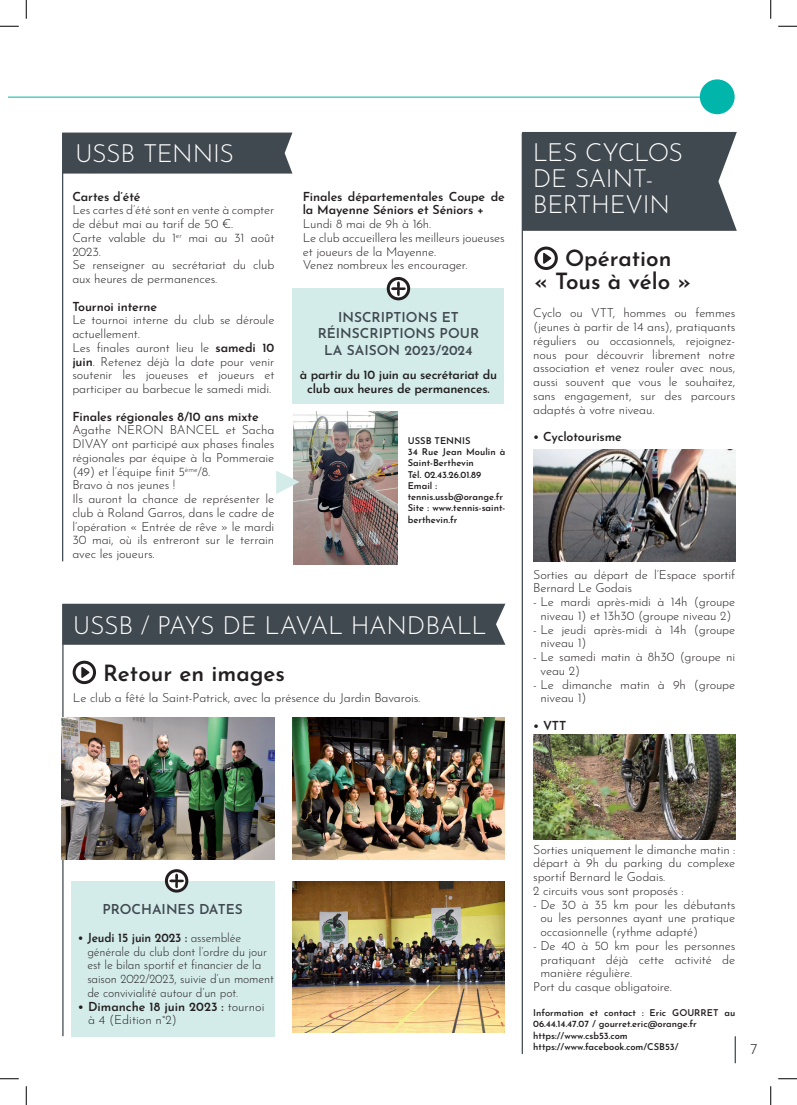
<style>
.page{position:relative;width:797px;height:1105px;background:#fff}
.page>*{position:absolute;margin:0;border:0;box-sizing:border-box;transform-origin:0 0}
.t1{font:300 25px/26.2px "Josefin Sans";letter-spacing:-.015em;color:#fff}
.t2{font:600 22.5px/22.5px "Josefin Sans";color:#231f20;text-align:center}
.t3{font:300 15px "Josefin Sans";color:#231f20}
.t4{font:600 13.75px/16.5px "Josefin Sans";color:#414950;text-align:center}
.t5{font:300 12.5px/13.8px "Josefin Sans";letter-spacing:-.01em;color:#231f20}
.t6{font:600 12.5px/13.8px "Josefin Sans";letter-spacing:-.01em;color:#231f20;text-align:center}
.t7{font:300 12.5px/13.8px "Josefin Sans";letter-spacing:-.01em;color:#231f20;scale:.95 1}
.t8{font:600 9.38px/11.2px "Josefin Sans";color:#231f20}
.s1{font-weight:600}
</style>
<div class="page">
<hr style="left:734px;top:1036px;width:2px;height:27px;background:#414950">
<hr style="left:9px;top:97px;width:706px;height:1px;background:#00b5a9">
<div style="left:64px;top:604px;width:441px;height:41px;background:#414950"></div>
<hr style="left:62px;top:604px;width:2px;height:432px;background:#414950">
<div style="left:699px;top:79px;width:35px;height:35px;background:#00b5a9;border-radius:50%"></div>
<div style="left:522px;top:132px;width:214px;height:99px;background:#414950"></div>
<hr style="left:521px;top:133px;width:2px;height:921px;background:#414950">
<div style="left:71px;top:881px;width:203px;height:155px;background:#d3ecea"></div>
<div style="left:165px;top:869px;width:23px;height:23px;border:3px solid #231f20;border-radius:50%"></div>
<svg style="left:169px;top:874px;width:15px;height:14px"></svg>
<svg style="left:74px;top:662px;width:21px;height:21px"></svg>
<div style="left:73px;top:661px;width:23px;height:23px;border:3px solid #231f20;border-radius:50%"></div>
<svg style="left:81px;top:667px;width:9px;height:11px"></svg>
<svg style="left:536px;top:248px;width:20px;height:20px"></svg>
<div style="left:534px;top:247px;width:24px;height:23px;border:3px solid #231f20;border-radius:50%"></div>
<svg style="left:543px;top:253px;width:8px;height:11px"></svg>
<img style="left:533px;top:450px;width:202px;height:111px">
<img style="left:533px;top:735px;width:202px;height:104px">
<div style="left:293px;top:289px;width:211px;height:115px;background:#d3ecea"></div>
<div style="left:387px;top:277px;width:23px;height:23px;border:3px solid #231f20;border-radius:50%"></div>
<svg style="left:391px;top:281px;width:14px;height:15px"></svg>
<div style="left:62px;top:133px;width:230px;height:41px;background:#414950"></div>
<img style="left:294px;top:412px;width:104px;height:153px">
<hr style="left:62px;top:166px;width:1px;height:395px;background:#414950">
<img style="left:62px;top:718px;width:212px;height:141px">
<img style="left:292px;top:718px;width:213px;height:141px">
<img style="left:292px;top:881px;width:213px;height:151px">
<svg style="left:276px;top:471px;width:23px;height:23px"></svg>
<svg style="left:0;top:25px;width:19px;height:2px"></svg>
<svg style="left:778px;top:25px;width:19px;height:2px"></svg>
<svg style="left:0;top:1078px;width:19px;height:1px"></svg>
<svg style="left:778px;top:1078px;width:19px;height:1px"></svg>
<svg style="left:25px;top:0;width:2px;height:19px"></svg>
<svg style="left:25px;top:1086px;width:2px;height:19px"></svg>
<svg style="left:770px;top:0;width:1px;height:19px"></svg>
<svg style="left:770px;top:1086px;width:1px;height:19px"></svg>
<h1 class="t1" style="left:75px;top:139px;width:161px">USSB TENNIS</h1>
<p class="t6" style="left:72px;top:188px;width:70px">Cartes d’été</p>
<p class="t5" style="left:72px;top:202px;width:203px">Les cartes d’été sont en vente à compter de début mai au tarif de 50 €.<br>Carte valable du 1<sup>er</sup> mai au 31 août<br>2023.<br>Se renseigner au secrétariat du club aux heures de permanences.</p>
<p class="t6" style="left:72px;top:298px;width:86px">Tournoi interne</p>
<p class="t5" style="left:72px;top:312px;width:203px">Le tournoi interne du club se déroule actuellement.<br>Les finales auront lieu le <span class="s1">samedi 10 juin</span>. Retenez déjà la date pour venir soutenir les joueuses et joueurs et participer au barbecue le samedi midi.</p>
<p class="t6" style="left:72px;top:408px;width:188px">Finales régionales 8/10 ans mixte</p>
<p class="t5" style="left:72px;top:422px;width:203px">Agathe NERON BANCEL et Sacha<br>DIVAY ont participé aux phases finales régionales par équipe à la Pommeraie (49) et l’équipe finit 5<sup>ème</sup>/8.<br>Bravo à nos jeunes !<br>Ils auront la chance de représenter le club à Roland Garros, dans le cadre de l’opération « Entrée de rêve » le mardi<br>30 mai, où ils entreront sur le terrain avec les joueurs.</p>
<p class="t6" style="left:303px;top:188px;width:203px;text-align:left">Finales départementales Coupe de la Mayenne Séniors et Séniors +</p>
<p class="t5" style="left:303px;top:216px;width:203px">Lundi 8 mai de 9h à 16h.<br>Le club accueillera les meilleurs joueuses et joueurs de la Mayenne.<br>Venez nombreux les encourager.</p>
<p class="t4" style="left:318px;top:308px;width:163px">INSCRIPTIONS ET<br>RÉINSCRIPTIONS POUR<br>LA SAISON 2023/2024</p>
<p class="t6" style="left:300px;top:366px;width:199px">à partir du 10 juin au secrétariat du club aux heures de permanences.</p>
<p class="t8" style="left:408px;top:434px;width:99px">USSB TENNIS<br>34 Rue Jean Moulin à<br>Saint-Berthevin<br>Tél. 02.43.26.01.89<br>Email : tennis.ussb@orange.fr<br>Site : www.tennis-saint&shy;berthevin.fr</p>
<h1 class="t1" style="left:73px;top:610px;width:415px">USSB / PAYS DE LAVAL HANDBALL</h1>
<h2 class="t2" style="left:103px;top:660px;width:183px">Retour en images</h2>
<p class="t5" style="left:73px;top:690px;width:349px">Le club a fêté la Saint-Patrick, avec la présence du Jardin Bavarois.</p>
<h1 class="t1" style="left:532px;top:137px;width:152px">LES CYCLOS<br>DE SAINT-<br>BERTHEVIN</h1>
<h2 class="t2" style="left:534px;top:245px;width:158px">Opération<br>« Tous à vélo »</h2>
<p class="t5" style="left:533px;top:305px;width:204px;text-align:justify">Cyclo ou VTT, hommes ou femmes (jeunes à partir de 14 ans), pratiquants réguliers ou occasionnels, rejoignez&shy;nous pour découvrir librement notre association et venez rouler avec nous, aussi souvent que vous le souhaitez, sans engagement, sur des parcours adaptés à votre niveau.</p>
<p class="t6" style="left:533px;top:429px;width:90px">• Cyclotourisme</p>
<p class="t5" style="left:533px;top:566px;width:203px">Sorties au départ de l’Espace sportif<br>Bernard Le Godais</p>
<p class="t5" style="left:533px;top:594px;width:203px;text-align:center">- Le mardi après-midi à 14h (groupe niveau 1) et 13h30 (groupe niveau 2)</p>
<p class="t5" style="left:540px;top:621px;width:196px;text-indent:-7px">- Le jeudi après-midi à 14h (groupe niveau 1)</p>
<p class="t5" style="left:540px;top:649px;width:196px;text-indent:-7px">- Le samedi matin à 8h30 (groupe ni veau 2)</p>
<p class="t5" style="left:540px;top:676px;width:196px;text-indent:-7px">- Le dimanche matin à 9h (groupe niveau 1)</p>
<p class="t6" style="left:533px;top:718px;width:35px">• VTT</p>
<p class="t4" style="left:102px;top:900px;width:142px">PROCHAINES DATES</p>
<p class="t7" style="left:87px;top:930px;width:198px;text-indent:-9px"><span class="s1">• Jeudi 15 juin 2023 :</span> assemblée générale du club dont l’ordre du jour est le bilan sportif et financier de la saison 2022/2023, suivie d’un moment de convivialité autour d’un pot.</p>
<p class="t5" style="left:88px;top:998px;width:178px;text-indent:-10px"><span class="s1">• Dimanche 18 juin 2023 :</span> tournoi à 4 (Edition n°2)</p>
<p class="t5" style="left:533px;top:841px;width:203px">Sorties uniquement le dimanche matin : départ à 9h du parking du complexe sportif Bernard le Godais.<br>2 circuits vous sont proposés :</p>
<p class="t5" style="left:540px;top:896px;width:196px;text-align:justify;text-indent:-7px">- De 30 à 35 km pour les débutants ou les personnes ayant une pratique occasionnelle (rythme adapté)</p>
<p class="t5" style="left:533px;top:938px;width:203px">- De 40 à 50 km pour les personnes</p>
<p class="t5" style="left:540px;top:951px;width:196px">pratiquant déjà cette activité de</p>
<p class="t5" style="left:540px;top:965px;width:93px">manière régulière.</p>
<p class="t5" style="left:533px;top:979px;width:140px">Port du casque obligatoire.</p>
<p class="t8" style="left:533px;top:1006px;width:203px">Information et contact : Eric GOURRET au 06.44.14.47.07 / gourret.eric@orange.fr https://www.csb53.com https://www.facebook.com/CSB53/</p>
<p class="t3" style="left:750px;top:1037px;width:9px">7</p>
</div>
